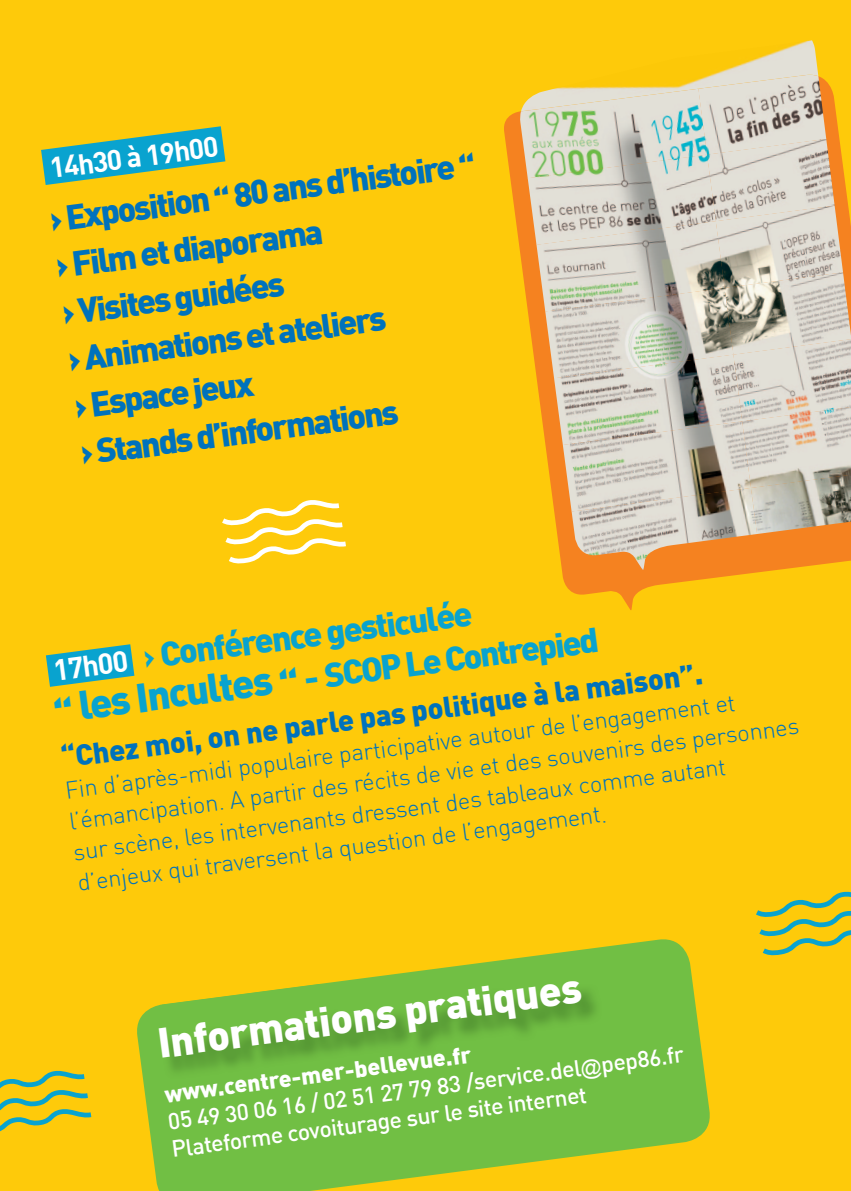
<style>
.page{position:relative;width:851px;height:1191px;background:#fff}
.page>*{position:absolute;margin:0;border:0;box-sizing:border-box;transform-origin:0 0}
.t1{font:900 41px "DIN";color:#fff}
.t2{font:900 34px/47px "DIN";color:#0072bc}
.t3{font:900 34px/41px "DIN";color:#09a3cf}
.t4{font:900 29px "DIN";color:#0072bc}
.t5{font:700 28.4px "DIN";color:#fff}
.t6{font:300 23.8px/31.2px "DIN";color:#0072bc}
.t7{font:500 23px "DIN";color:#fff}
.t8{font:900 23px "DIN";color:#fff}
.s1{font-weight:700;font-size:29px;color:#fff}
.s2{font-weight:700}
.s3{font-size:40px}
</style>
<div class="page">
<div style="left:0;top:0;width:850px;height:1191px;background:#feca0a"></div>
<svg style="left:504px;top:74px;width:346px;height:536px"></svg>
<svg style="left:137px;top:939px;width:573px;height:252px;fill:#71bf44"></svg>
<img style="left:162px;top:984px;width:440px;height:94px">
<svg style="left:41px;top:126px;width:185px;height:59px"></svg>
<svg style="left:45px;top:644px;width:90px;height:43px"></svg>
<img style="left:521px;top:41px;width:297px;height:48px">
<img style="left:519px;top:89px;width:179px;height:89px">
<img style="left:698px;top:75px;width:128px;height:79px">
<img style="left:527px;top:154px;width:179px;height:91px">
<img style="left:706px;top:139px;width:128px;height:82px">
<img style="left:536px;top:221px;width:179px;height:91px">
<img style="left:715px;top:205px;width:127px;height:83px">
<img style="left:545px;top:288px;width:179px;height:90px">
<img style="left:724px;top:272px;width:126px;height:82px">
<img style="left:554px;top:354px;width:179px;height:91px">
<img style="left:733px;top:339px;width:117px;height:82px">
<img style="left:562px;top:421px;width:180px;height:90px">
<img style="left:742px;top:407px;width:108px;height:81px">
<img style="left:571px;top:488px;width:186px;height:83px">
<img style="left:750px;top:474px;width:100px;height:60px">
<svg style="left:756px;top:891px;width:94px;height:62px"></svg>
<svg style="left:0;top:1070px;width:92px;height:62px"></svg>
<svg style="left:222px;top:500px;width:124px;height:62px"></svg>
<svg style="left:580px;top:1058px;width:22px;height:22px"></svg>
<p class="t5" style="left:47px;top:150px;width:171px;rotate:-8deg">14h30 à 19h00</p>
<h2 class="t2" style="left:47px;top:196px;width:430px;rotate:-8deg">&gt; Exposition “ 80 ans d’histoire “</h2>
<h2 class="t2" style="left:53px;top:240px;width:323px;rotate:-7deg">&gt; Film et diaporama<br>&gt; Visites guidées<br>&gt; Animations et ateliers &gt; Espace jeux<br>&gt; Stands d’informations</h2>
<h2 class="t3" style="left:45px;top:645px;width:551px;rotate:-7deg"><span class="s1">17h00</span> <span class="s2">&gt;</span> Conférence gesticulée<br><span class="s3">“ les Incultes “</span> - SCOP Le Contrepied</h2>
<p class="t4" style="left:58px;top:735px;width:648px;rotate:-7deg">“Chez moi, on ne parle pas politique à la maison”.</p>
<p class="t6" style="left:63px;top:772px;width:737px;rotate:-7deg">Fin d’après-midi populaire participative autour de l’engagement et l’émancipation. A partir des récits de vie et des souvenirs des personnes sur scène, les intervenants dressent des tableaux comme autant d’enjeux qui traversent la question de l’engagement.</p>
<h1 class="t1" style="left:154px;top:1018px;width:428px;rotate:-8deg">Informations pratiques</h1>
<p class="t8" style="left:163px;top:1077px;width:311px;rotate:-7deg">www.centre-mer-bellevue.fr</p>
<p class="t7" style="left:166px;top:1105px;width:418px;rotate:-7deg">05 49 30 06 16 / 02 51 27 79 83 /service.del</p>
<p class="t7" style="left:170px;top:1132px;width:420px;rotate:-7deg">Plateforme covoiturage sur le site internet</p>
<p class="t7" style="left:599px;top:1049px;width:85px;rotate:-7deg">pep86.fr</p>
</div>
